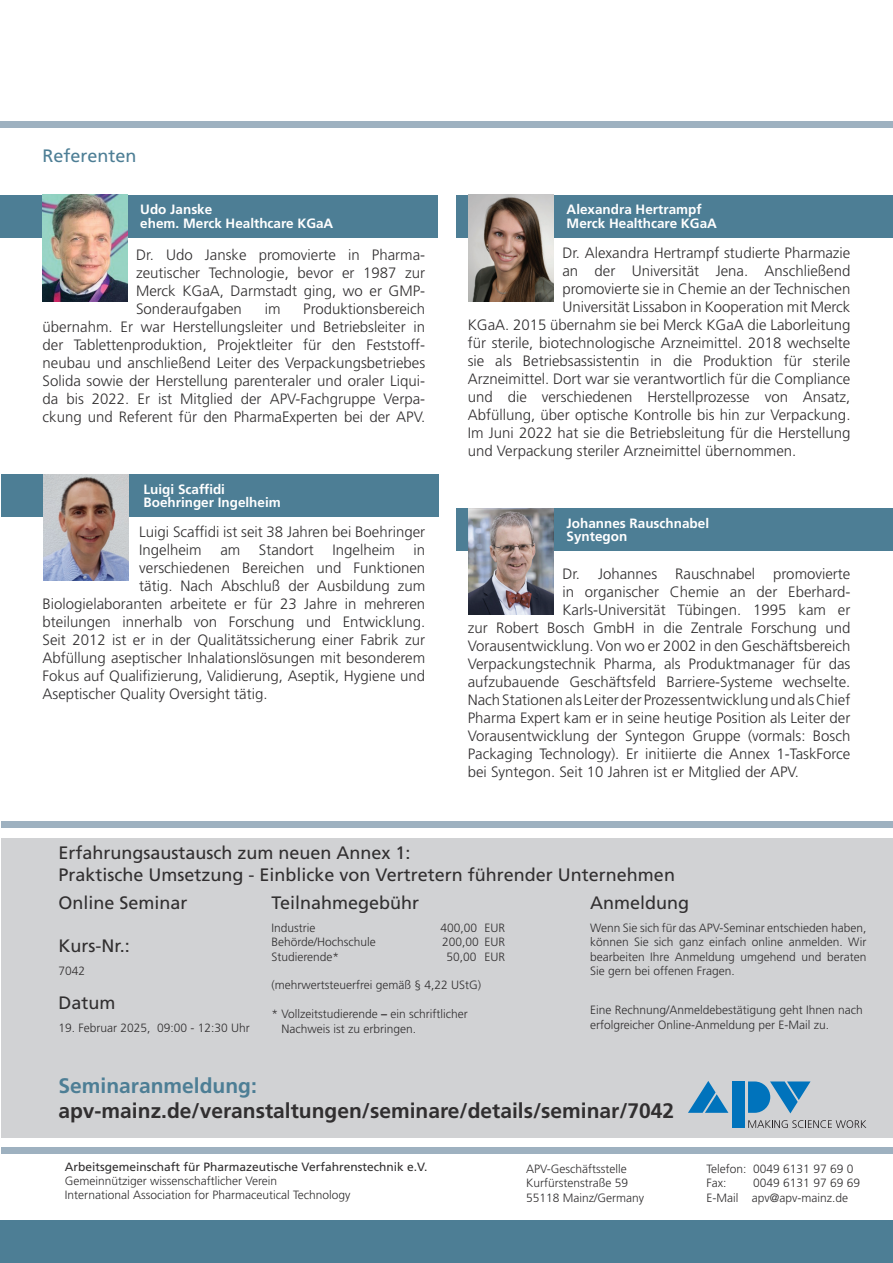
<style>
.page{position:relative;width:893px;height:1263px;background:#fff}
.page>*{position:absolute;margin:0;border:0;box-sizing:border-box;transform-origin:0 0}
.t1{font:700 21px "Frutiger LT Std";color:#312f30}
.t2{font:700 21px "Frutiger LT Std";color:#4d7e95}
.t3{font:18px/21.6px "Frutiger LT Std";color:#312f30}
.t4{font:18px "Frutiger LT Std";color:#4d7e95}
.t5{font:300 15px/18px "Frutiger LT Std";color:#312f30;text-align:justify}
.t6{font:700 13.5px/13.5px "Frutiger LT Std";color:#fff}
.t7{font:300 12px/14.4px "Frutiger LT Std";color:#312f30}
.t8{font:12px "Frutiger LT Std";color:#312f30}
.s1{font-weight:700}
</style>
<div class="page">
<div style="left:0;top:121px;width:893px;height:7px;background:#9eb1c0"></div>
<div style="left:0;top:1220px;width:893px;height:43px;background:#4d7e95"></div>
<div style="left:0;top:195px;width:438px;height:42px;background:#4d7e95"></div>
<img style="left:43px;top:195px;width:85px;height:106px">
<div style="left:1px;top:474px;width:438px;height:43px;background:#4d7e95"></div>
<img style="left:44px;top:474px;width:85px;height:106px">
<div style="left:1px;top:838px;width:892px;height:299px;background:#d1d2d4"></div>
<svg style="left:688px;top:1081px;width:40px;height:32px"></svg>
<div style="left:732px;top:1081px;width:13px;height:47px;background:#0073bc"></div>
<svg style="left:748px;top:1081px;width:62px;height:32px"></svg>
<svg style="left:748px;top:1120px;width:118px;height:8px"></svg>
<div style="left:1px;top:1147px;width:892px;height:6px;background:#9eb1c0"></div>
<div style="left:1px;top:822px;width:892px;height:6px;background:#9eb1c0"></div>
<div style="left:456px;top:195px;width:437px;height:42px;background:#4d7e95"></div>
<img style="left:469px;top:195px;width:85px;height:106px">
<div style="left:456px;top:508px;width:437px;height:43px;background:#4d7e95"></div>
<img style="left:469px;top:508px;width:85px;height:107px">
<p class="t4" style="left:43px;top:145px;width:96px">Referenten</p>
<p class="t6" style="left:140px;top:203px;width:195px">Udo Janske<br>ehem. Merck Healthcare KGaA</p>
<p class="t5" style="left:136px;top:246px;width:291px">Dr. Udo Janske promovierte in Pharma&shy;zeutischer Technologie, bevor er 1987 zur Merck KGaA, Darmstadt ging, wo er GMP-Sonderaufgaben</p>
<p class="t5" style="left:43px;top:300px;width:384px;text-indent:261px">Produktionsbereich übernahm. Er war Herstellungsleiter und Betriebsleiter in der Tablettenproduktion, Projektleiter für den Feststoff&shy;neubau und anschließend Leiter des Verpackungsbetriebes Solida sowie der Herstellung parenteraler und oraler Liqui&shy;da bis 2022. Er ist Mitglied der APV-Fachgruppe Verpa&shy;ckung und Referent für den PharmaExperten bei der APV.</p>
<p class="t5" style="left:265px;top:300px;width:17px">im</p>
<p class="t6" style="left:144px;top:482px;width:139px">Luigi Scaffidi<br>Boehringer Ingelheim</p>
<p class="t5" style="left:139px;top:523px;width:287px">Luigi Scaffidi ist seit 38 Jahren bei Boehringer</p>
<p class="t5" style="left:139px;top:541px;width:287px">Ingelheim am Standort Ingelheim in</p>
<p class="t5" style="left:139px;top:559px;width:287px">verschiedenen Bereichen und Funktionen</p>
<p class="t5" style="left:139px;top:577px;width:287px">tätig. Nach Abschluß der Ausbildung zum</p>
<p class="t5" style="left:43px;top:595px;width:384px">Biologielaboranten arbeitete er für 23 Jahre in mehreren</p>
<p class="t5" style="left:43px;top:613px;width:384px">bteilungen innerhalb von Forschung und Entwicklung.</p>
<p class="t5" style="left:43px;top:631px;width:384px">Seit 2012 ist er in der Qualitätssicherung einer Fabrik zur</p>
<p class="t5" style="left:43px;top:649px;width:384px">Abfüllung aseptischer Inhalationslösungen mit besonderem</p>
<p class="t5" style="left:43px;top:667px;width:384px">Fokus auf Qualifizierung, Validierung, Aseptik, Hygiene und</p>
<p class="t5" style="left:43px;top:685px;width:226px">Aseptischer Quality Oversight tätig.</p>
<p class="t6" style="left:567px;top:203px;width:152px">Alexandra Hertrampf<br>Merck Healthcare KGaA</p>
<p class="t5" style="left:562px;top:244px;width:290px">Dr. Alexandra Hertrampf studierte Pharmazie</p>
<p class="t5" style="left:562px;top:262px;width:290px">an der Universität Jena. Anschließend</p>
<p class="t5" style="left:562px;top:280px;width:290px">promovierte sie in Chemie an der Technischen</p>
<p class="t5" style="left:562px;top:298px;width:290px">Universität Lissabon in Kooperation mit Merck</p>
<p class="t5" style="left:468px;top:316px;width:384px">KGaA. 2015 übernahm sie bei Merck KGaA die Laborleitung</p>
<p class="t5" style="left:468px;top:334px;width:384px">für sterile, biotechnologische Arzneimittel. 2018 wechselte</p>
<p class="t5" style="left:468px;top:352px;width:384px">sie als Betriebsassistentin in die Produktion für sterile</p>
<p class="t5" style="left:468px;top:370px;width:384px">Arzneimittel. Dort war sie verantwortlich für die Compliance</p>
<p class="t5" style="left:468px;top:388px;width:384px">und die verschiedenen Herstellprozesse von Ansatz,</p>
<p class="t5" style="left:468px;top:406px;width:384px">Abfüllung, über optische Kontrolle bis hin zur Verpackung.</p>
<p class="t5" style="left:468px;top:424px;width:384px">Im Juni 2022 hat sie die Betriebsleitung für die Herstellung</p>
<p class="t5" style="left:468px;top:442px;width:330px">und Verpackung steriler Arzneimittel übernommen.</p>
<p class="t6" style="left:567px;top:516px;width:144px">Johannes Rauschnabel<br>Syntegon</p>
<p class="t5" style="left:562px;top:565px;width:290px">Dr. Johannes Rauschnabel promovierte</p>
<p class="t5" style="left:562px;top:583px;width:290px">in organischer Chemie an der Eberhard-</p>
<p class="t5" style="left:562px;top:601px;width:290px">Karls-Universität Tübingen. 1995 kam er</p>
<p class="t5" style="left:468px;top:619px;width:384px">zur Robert Bosch GmbH in die Zentrale Forschung und</p>
<p class="t5" style="left:468px;top:637px;width:384px">Vorausentwicklung. Von wo er 2002 in den Geschäftsbereich</p>
<p class="t5" style="left:468px;top:655px;width:384px">Verpackungstechnik Pharma, als Produktmanager für das</p>
<p class="t5" style="left:468px;top:673px;width:384px">aufzubauende Geschäftsfeld Barriere-Systeme wechselte.</p>
<p class="t5" style="left:468px;top:691px;width:384px">Nach Stationen als Leiter der Prozessentwicklung und als Chief</p>
<p class="t5" style="left:468px;top:709px;width:384px">Pharma Expert kam er in seine heutige Position als Leiter der</p>
<p class="t5" style="left:468px;top:727px;width:384px">Vorausentwicklung der Syntegon Gruppe (vormals: Bosch</p>
<p class="t5" style="left:468px;top:745px;width:384px">Packaging Technology). Er initiierte die Annex 1-TaskForce</p>
<p class="t5" style="left:468px;top:763px;width:333px">bei Syntegon. Seit 10 Jahren ist er Mitglied der APV.</p>
<p class="t3" style="left:58px;top:842px;width:618px">Erfahrungsaustausch zum neuen Annex 1:<br>Praktische Umsetzung - Einblicke von Vertretern führender Unternehmen</p>
<p class="t3" style="left:58px;top:892px;width:131px">Online Seminar</p>
<p class="t3" style="left:58px;top:935px;width:73px">Kurs-Nr.:</p>
<p class="t7" style="left:58px;top:963px;width:28px">7042</p>
<p class="t3" style="left:58px;top:992px;width:59px">Datum</p>
<p class="t7" style="left:58px;top:1021px;width:193px">19. Februar 2025, 09:00 - 12:30 Uhr</p>
<p class="t3" style="left:271px;top:892px;width:149px">Teilnahmegebühr</p>
<p class="t7" style="left:271px;top:920px;width:46px">Industrie</p>
<p class="t7" style="left:441px;top:920px;width:66px">400,00 EUR</p>
<p class="t7" style="left:271px;top:935px;width:106px">Behörde/Hochschule</p>
<p class="t7" style="left:442px;top:935px;width:65px">200,00 EUR</p>
<p class="t7" style="left:271px;top:949px;width:69px">Studierende*</p>
<p class="t7" style="left:447px;top:949px;width:60px">50,00 EUR</p>
<p class="t7" style="left:271px;top:978px;width:211px">(mehrwertsteuerfrei gemäß § 4,22 UStG)</p>
<p class="t7" style="left:281px;top:1007px;width:188px;text-indent:-10px">* Vollzeitstudierende <span class="s1">–</span> ein schriftlicher<br>Nachweis ist zu erbringen.</p>
<p class="t3" style="left:590px;top:892px;width:100px">Anmeldung</p>
<p class="t7" style="left:590px;top:920px;width:278px;text-align:justify">Wenn Sie sich für das APV-Seminar entschieden haben, können Sie sich ganz einfach online anmelden. Wir bearbeiten Ihre Anmeldung umgehend und beraten Sie gern bei offenen Fragen.</p>
<p class="t7" style="left:590px;top:1003px;width:274px">Eine Rechnung/Anmeldebestätigung geht Ihnen nach erfolgreicher Online-Anmeldung per E-Mail zu.</p>
<h1 class="t2" style="left:58px;top:1074px;width:200px">Seminaranmeldung:</h1>
<h1 class="t1" style="left:58px;top:1099px;width:617px">apv-mainz.de/veranstaltungen/seminare/details/seminar/7042</h1>
<p class="t8" style="left:65px;top:1159px;width:364px">Arbeitsgemeinschaft für Pharmazeutische Verfahrenstechnik e.V.</p>
<p class="t7" style="left:65px;top:1174px;width:287px">Gemeinnütziger wissenschaftlicher Verein<br>International Association for Pharmaceutical Technology</p>
<p class="t7" style="left:526px;top:1161px;width:120px">APV-Geschäftsstelle<br>Kurfürstenstraße 59<br>55118 Mainz/Germany</p>
<p class="t7" style="left:707px;top:1161px;width:148px">Telefon: 0049 6131 97 69 0<br>Fax:</p>
<p class="t7" style="left:707px;top:1176px;width:155px;text-indent:47px">0049 6131 97 69 69<br>E-Mail apv@apv-mainz.de</p>
</div>
